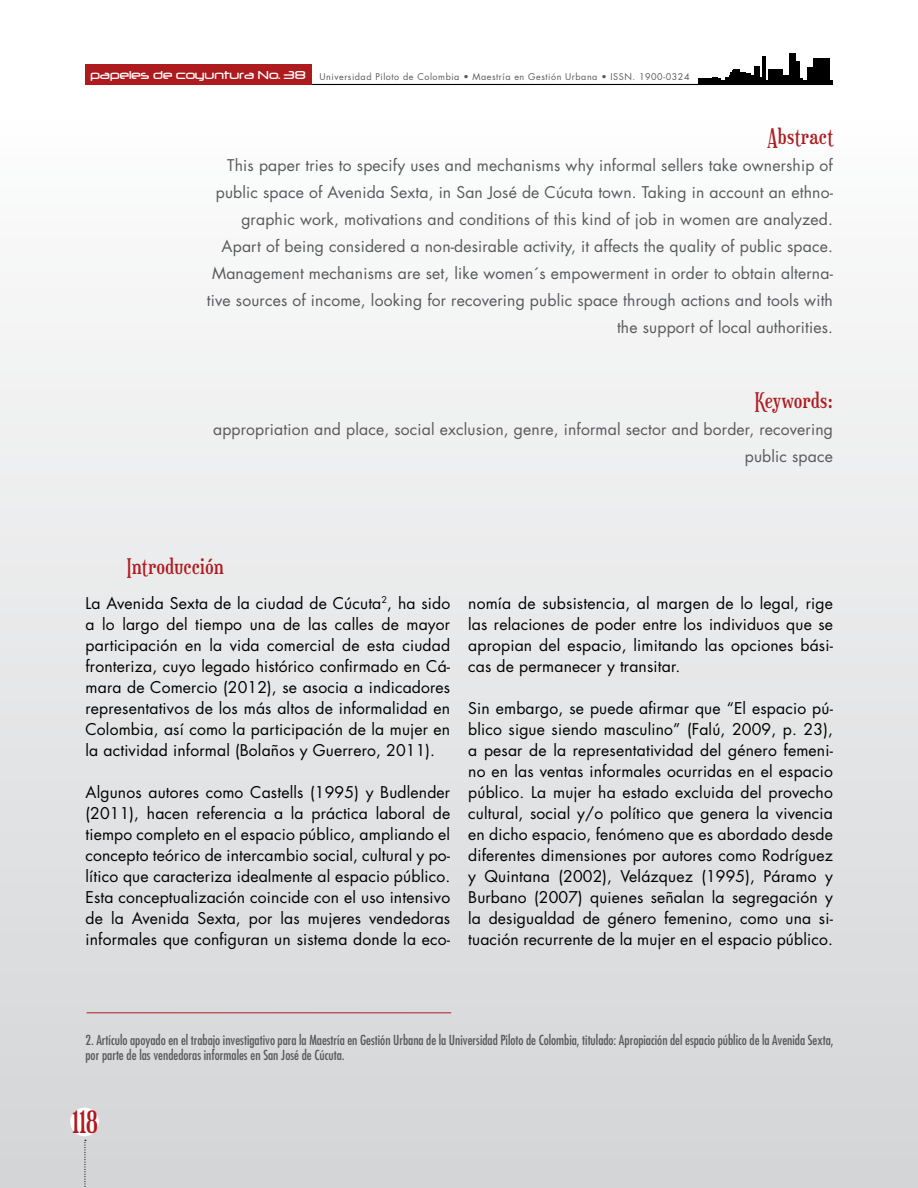
<style>
.page{position:relative;width:918px;height:1188px;background:#fff}
.page>*{position:absolute;margin:0;border:0;box-sizing:border-box;transform-origin:0 0}
.t1{font:30px "Euphorigenic";color:#ae1b1f}
.t2{font:21px "Euphorigenic";letter-spacing:.025em;color:#ae1b1f}
.t3{font:15.75px/21px "Futura Std";letter-spacing:.01em;color:#000;text-align:justify}
.t4{font:15.75px/27px "Futura Std";letter-spacing:.01em;color:#58595b;text-align:right}
.t5{font:condensed 13.5px/15px "Futura Std";color:#58595b}
.t6{font:13.5px "Neuropol";color:#fff}
.t7{font:9px "Futura Std";letter-spacing:.06em;color:#58595b}
</style>
<div class="page">
<div style="left:0;top:0;width:918px;height:1188px;background:linear-gradient(to bottom,#fff,#d3d4d6)"></div>
<div style="left:85px;top:65px;width:226px;height:20px;background:#ae1b1f"></div>
<hr style="left:312px;top:84px;width:521px;height:1px;background:#000">
<div style="left:70px;top:1108px;width:29px;height:28px;background:#fff;border-radius:50%"></div>
<svg style="left:84px;top:1140px;width:2px;height:48px"></svg>
<div style="left:699px;top:80px;width:134px;height:5px;background:#000"></div>
<div style="left:814px;top:58px;width:16px;height:27px;background:#000"></div>
<div style="left:808px;top:67px;width:6px;height:18px;background:#000"></div>
<div style="left:789px;top:53px;width:6px;height:32px;background:#000"></div>
<div style="left:794px;top:61px;width:6px;height:24px;background:#000"></div>
<div style="left:781px;top:76px;width:9px;height:9px;background:#000"></div>
<div style="left:769px;top:69px;width:14px;height:16px;background:#000"></div>
<hr style="left:762px;top:57px;width:3px;height:28px;background:#000">
<div style="left:754px;top:66px;width:5px;height:19px;background:#000"></div>
<div style="left:745px;top:76px;width:9px;height:9px;background:#000"></div>
<div style="left:743px;top:74px;width:8px;height:11px;background:#000"></div>
<div style="left:738px;top:72px;width:8px;height:13px;background:#000"></div>
<div style="left:733px;top:69px;width:7px;height:16px;background:#000"></div>
<hr style="left:732px;top:71px;width:3px;height:14px;background:#000">
<svg style="left:716px;top:73px;width:16px;height:7px"></svg>
<div style="left:712px;top:77px;width:6px;height:8px;background:#000"></div>
<div style="left:699px;top:79px;width:13px;height:6px;background:#000"></div>
<hr style="left:87px;top:1012px;width:364px;height:1px;background:#ae1b1f">
<p class="t6" style="left:90px;top:68px;width:217px">papeles de coyuntura No. 38</p>
<p class="t7" style="left:320px;top:71px;width:372px">Universidad Piloto de Colombia • Maestría en Gestión Urbana • ISSN. 1900-0324</p>
<h2 class="t2" style="left:767px;top:123px;width:67px">Abstract</h2>
<p class="t4" style="left:207px;top:152px;width:628px">This paper tries to specify uses and mechanisms why informal sellers take ownership of public space of Avenida Sexta, in San José de Cúcuta town. Taking in account an ethno&shy;graphic work, motivations and conditions of this kind of job in women are analyzed.<br>Apart of being considered a non-desirable activity, it affects the quality of public space.<br>Management mechanisms are set, like women´s empowerment in order to obtain alterna&shy;tive sources of income, looking for recovering public space through actions and tools with the support of local authorities.</p>
<h2 class="t2" style="left:755px;top:387px;width:80px">Keywords:</h2>
<p class="t4" style="left:213px;top:416px;width:621px">appropriation and place, social exclusion, genre, informal sector and border, recovering public space</p>
<h2 class="t2" style="left:127px;top:554px;width:98px">Introducción</h2>
<p class="t3" style="left:86px;top:593px;width:366px">La Avenida Sexta de la ciudad de Cúcuta<sup>2</sup>, ha sido a lo largo del tiempo una de las calles de mayor participación en la vida comercial de esta ciudad fronteriza, cuyo legado histórico confirmado en Cá&shy;mara de Comercio (2012), se asocia a indicadores representativos de los más altos de informalidad en Colombia, así como la participación de la mujer en la actividad informal (Bolaños y Guerrero, 2011).</p>
<p class="t3" style="left:86px;top:782px;width:366px">Algunos autores como Castells (1995) y Budlender (2011), hacen referencia a la práctica laboral de tiempo completo en el espacio público, ampliando el concepto teórico de intercambio social, cultural y po&shy;lítico que caracteriza idealmente al espacio público.<br>Esta conceptualización coincide con el uso intensivo de la Avenida Sexta, por las mujeres vendedoras informales que configuran un sistema donde la eco-</p>
<p class="t3" style="left:468px;top:593px;width:366px">nomía de subsistencia, al margen de lo legal, rige las relaciones de poder entre los individuos que se apropian del espacio, limitando las opciones bási&shy;cas de permanecer y transitar.</p>
<p class="t3" style="left:468px;top:698px;width:366px">Sin embargo, se puede afirmar que “El espacio pú&shy;blico sigue siendo masculino” (Falú, 2009, p. 23), a pesar de la representatividad del género femeni&shy;no en las ventas informales ocurridas en el espacio público. La mujer ha estado excluida del provecho cultural, social y/o político que genera la vivencia en dicho espacio, fenómeno que es abordado desde diferentes dimensiones por autores como Rodríguez y Quintana (2002), Velázquez (1995), Páramo y Burbano (2007) quienes señalan la segregación y la desigualdad de género femenino, como una si&shy;tuación recurrente de la mujer en el espacio público.</p>
<p class="t5" style="left:86px;top:1033px;width:750px">2. Artículo apoyado en el trabajo investigativo para la Maestría en Gestión Urbana de la Universidad Piloto de Colombia, titulado: Apropiación del espacio público de la Avenida Sexta, por parte de las vendedoras informales en San José de Cúcuta.</p>
<h1 class="t1" style="left:72px;top:1104px;width:27px">118</h1>
</div>
